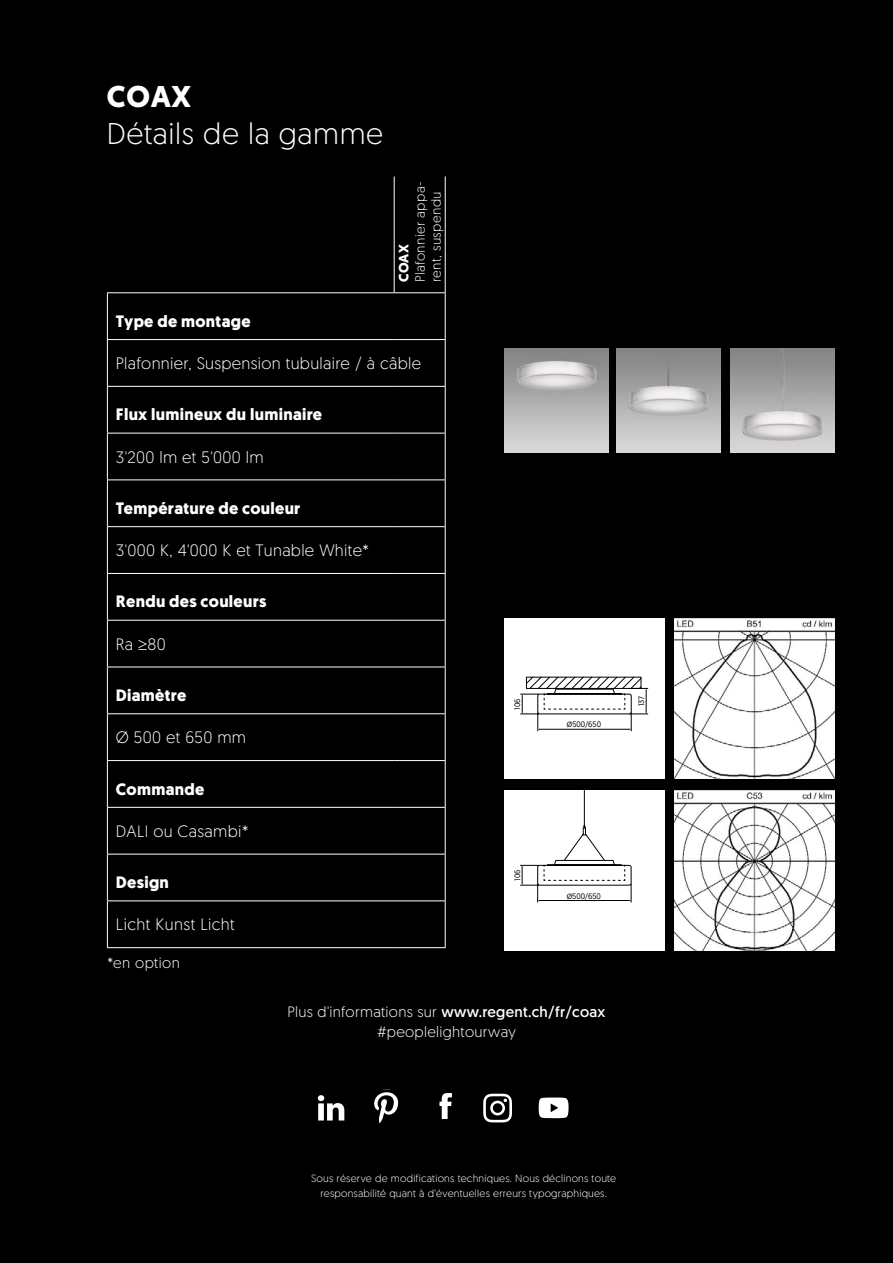
<style>
.page{position:relative;width:893px;height:1263px;background:#000}
.page>*{position:absolute;margin:0;border:0;box-sizing:border-box;transform-origin:0 0}
.t1{font:300 30px "Geomanist";letter-spacing:.02em;color:#fff}
.t2{font:700 30px "Geomanist";color:#fff}
.t3{font:300 16.5px "Geomanist";letter-spacing:.02em;color:#fff}
.t4{font:700 16.5px "Geomanist";letter-spacing:.02em;color:#fff}
.t5{font:300 15px/19.5px "Geomanist";letter-spacing:.02em;color:#fff;text-align:center}
.t6{font:300 13.5px/16.2px "Geomanist";letter-spacing:.03em;color:#fff}
.t7{font:700 13.5px "Geomanist";color:#fff}
.t8{font:300 10.5px/15px "Geomanist";letter-spacing:.02em;color:#fff;text-align:center}
.t9{font:7.95px "Geomanist";color:#000}
.s1{font-family:"Myriad Pro"}
.s2{font-weight:400}
</style>
<div class="page">
<svg style="left:439px;top:1093px;width:13px;height:26px"></svg>
<svg style="left:317px;top:1095px;width:28px;height:26px"></svg>
<svg style="left:374px;top:1089px;width:25px;height:35px"></svg>
<svg style="left:483px;top:1093px;width:29px;height:30px"></svg>
<svg style="left:538px;top:1097px;width:31px;height:22px"></svg>
<img style="left:674px;top:790px;width:160px;height:160px">
<img style="left:674px;top:619px;width:160px;height:160px">
<div style="left:504px;top:619px;width:160px;height:160px;background:#fff"></div>
<svg style="left:520px;top:677px;width:128px;height:54px"></svg>
<img style="left:504px;top:349px;width:104px;height:104px">
<img style="left:617px;top:349px;width:104px;height:104px">
<img style="left:730px;top:349px;width:104px;height:104px">
<div style="left:504px;top:790px;width:160px;height:160px;background:#fff"></div>
<svg style="left:520px;top:826px;width:112px;height:76px"></svg>
<hr style="left:584px;top:790px;width:1px;height:36px;background:#000">
<hr style="left:107px;top:339px;width:287px;height:1px;background:#fff">
<hr style="left:394px;top:339px;width:52px;height:1px;background:#fff">
<hr style="left:107px;top:433px;width:287px;height:1px;background:#fff">
<hr style="left:394px;top:433px;width:52px;height:1px;background:#fff">
<hr style="left:107px;top:526px;width:287px;height:1px;background:#fff">
<hr style="left:394px;top:526px;width:52px;height:1px;background:#fff">
<hr style="left:107px;top:573px;width:287px;height:1px;background:#fff">
<hr style="left:394px;top:573px;width:52px;height:1px;background:#fff">
<hr style="left:107px;top:620px;width:287px;height:1px;background:#fff">
<hr style="left:394px;top:620px;width:52px;height:1px;background:#fff">
<hr style="left:107px;top:667px;width:287px;height:1px;background:#fff">
<hr style="left:394px;top:667px;width:52px;height:1px;background:#fff">
<hr style="left:107px;top:713px;width:287px;height:1px;background:#fff">
<hr style="left:394px;top:713px;width:52px;height:1px;background:#fff">
<hr style="left:107px;top:760px;width:287px;height:1px;background:#fff">
<hr style="left:394px;top:760px;width:52px;height:1px;background:#fff">
<hr style="left:107px;top:807px;width:287px;height:1px;background:#fff">
<hr style="left:394px;top:807px;width:52px;height:1px;background:#fff">
<hr style="left:107px;top:854px;width:287px;height:1px;background:#fff">
<hr style="left:394px;top:854px;width:52px;height:1px;background:#fff">
<hr style="left:107px;top:900px;width:287px;height:1px;background:#fff">
<hr style="left:394px;top:900px;width:52px;height:1px;background:#fff">
<hr style="left:107px;top:947px;width:287px;height:1px;background:#fff">
<hr style="left:394px;top:947px;width:52px;height:1px;background:#fff">
<hr style="left:107px;top:292px;width:287px;height:1px;background:#fff">
<hr style="left:107px;top:293px;width:1px;height:46px;background:#fff">
<hr style="left:107px;top:386px;width:287px;height:1px;background:#fff">
<hr style="left:107px;top:387px;width:1px;height:46px;background:#fff">
<hr style="left:394px;top:386px;width:52px;height:1px;background:#fff">
<hr style="left:107px;top:479px;width:287px;height:1px;background:#fff">
<hr style="left:107px;top:480px;width:1px;height:46px;background:#fff">
<hr style="left:394px;top:479px;width:52px;height:1px;background:#fff">
<hr style="left:107px;top:574px;width:1px;height:46px;background:#fff">
<hr style="left:107px;top:667px;width:1px;height:46px;background:#fff">
<hr style="left:107px;top:761px;width:1px;height:46px;background:#fff">
<hr style="left:107px;top:854px;width:1px;height:46px;background:#fff">
<hr style="left:394px;top:176px;width:1px;height:116px;background:#fff">
<hr style="left:445px;top:176px;width:1px;height:116px;background:#fff">
<hr style="left:394px;top:292px;width:52px;height:1px;background:#fff">
<hr style="left:445px;top:293px;width:1px;height:46px;background:#fff">
<hr style="left:445px;top:387px;width:1px;height:46px;background:#fff">
<hr style="left:445px;top:480px;width:1px;height:46px;background:#fff">
<hr style="left:445px;top:574px;width:1px;height:46px;background:#fff">
<hr style="left:445px;top:667px;width:1px;height:46px;background:#fff">
<hr style="left:445px;top:761px;width:1px;height:46px;background:#fff">
<hr style="left:445px;top:854px;width:1px;height:46px;background:#fff">
<hr style="left:107px;top:527px;width:1px;height:46px;background:#fff">
<hr style="left:445px;top:527px;width:1px;height:46px;background:#fff">
<hr style="left:107px;top:340px;width:1px;height:46px;background:#fff">
<hr style="left:445px;top:340px;width:1px;height:46px;background:#fff">
<hr style="left:107px;top:433px;width:1px;height:46px;background:#fff">
<hr style="left:445px;top:433px;width:1px;height:46px;background:#fff">
<hr style="left:107px;top:621px;width:1px;height:46px;background:#fff">
<hr style="left:445px;top:621px;width:1px;height:46px;background:#fff">
<hr style="left:107px;top:714px;width:1px;height:46px;background:#fff">
<hr style="left:445px;top:714px;width:1px;height:46px;background:#fff">
<hr style="left:107px;top:808px;width:1px;height:46px;background:#fff">
<hr style="left:445px;top:808px;width:1px;height:46px;background:#fff">
<hr style="left:107px;top:901px;width:1px;height:46px;background:#fff">
<hr style="left:445px;top:901px;width:1px;height:46px;background:#fff">
<h1 class="t2" style="left:107px;top:76px;width:86px">COAX</h1>
<h1 class="t1" style="left:107px;top:115px;width:278px">Détails de la gamme</h1>
<p class="t6" style="left:411px;top:282px;width:102px;rotate:-90deg">Plafonnier appa&shy;rent, suspendu</p>
<p class="t7" style="left:395px;top:282px;width:40px;rotate:-90deg">COAX</p>
<p class="t4" style="left:116px;top:310px;width:136px">Type de montage</p>
<p class="t3" style="left:116px;top:353px;width:307px">Plafonnier, Suspension tubulaire / à câble</p>
<p class="t4" style="left:116px;top:404px;width:208px">Flux lumineux du luminaire</p>
<p class="t3" style="left:116px;top:446px;width:149px">3'200 lm et 5'000 lm</p>
<p class="t4" style="left:116px;top:497px;width:186px">Température de couleur</p>
<p class="t3" style="left:116px;top:540px;width:255px">3'000 K, 4'000 K et Tunable White*</p>
<p class="t4" style="left:116px;top:591px;width:152px">Rendu des couleurs</p>
<p class="t3" style="left:116px;top:633px;width:51px">Ra ≥80</p>
<p class="t4" style="left:116px;top:684px;width:72px">Diamètre</p>
<p class="t3" style="left:116px;top:727px;width:132px">Ø 500 et 650 mm</p>
<p class="t4" style="left:116px;top:778px;width:90px">Commande</p>
<p class="t3" style="left:116px;top:820px;width:134px">DALI ou Casambi*</p>
<p class="t4" style="left:116px;top:871px;width:55px">Design</p>
<p class="t3" style="left:116px;top:914px;width:120px">Licht Kunst Licht</p>
<p class="t5" style="left:107px;top:952px;width:74px">*en option</p>
<p class="t9" style="left:512px;top:710px;width:13px;rotate:-90deg">106</p>
<p class="t9" style="left:636px;top:706px;width:12px;rotate:-90deg">137</p>
<p class="t9" style="left:567px;top:719px;width:36px"><span class="s1">Ø</span>500/650</p>
<p class="t9" style="left:512px;top:881px;width:13px;rotate:-90deg">106</p>
<p class="t9" style="left:567px;top:890px;width:36px"><span class="s1">Ø</span>500/650</p>
<p class="t5" style="left:288px;top:1001px;width:319px">Plus d'informations sur <span class="s2">www.regent.ch/fr/coax </span>#peoplelightourway</p>
<p class="t8" style="left:311px;top:1170px;width:307px">Sous réserve de modifications techniques. Nous déclinons toute responsabilité quant à d‘éventuelles erreurs typographiques.</p>
</div>
